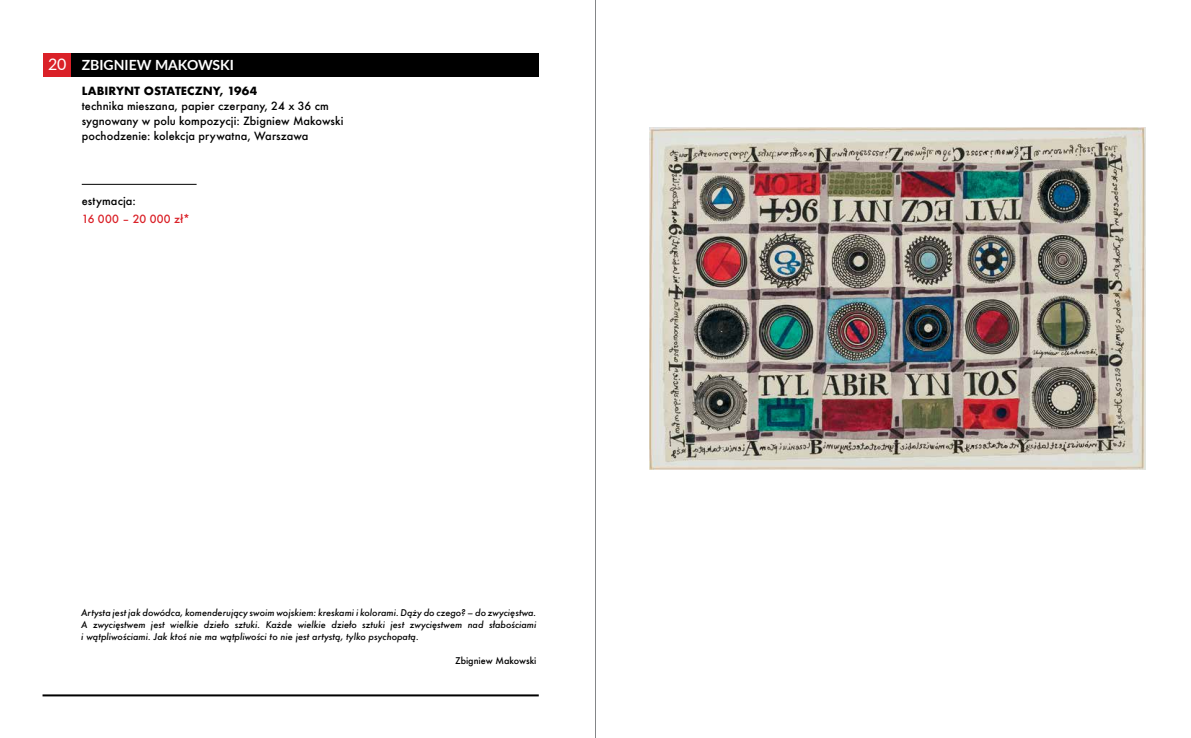
<style>
.page{position:relative;width:1191px;height:738px;background:#fff}
.page>*{position:absolute;margin:0;border:0;box-sizing:border-box;transform-origin:0 0}
.t1{font:16px "Lato";color:#fff}
.t2{font:700 14px "Lato";color:#fff}
.t3{font:500 11px/15px "Futura";letter-spacing:.01em;color:#000}
.t4{font:700 11px "Futura";letter-spacing:.005em;color:#000}
.t5{font:500 11px "Futura";letter-spacing:.03em;color:#da2128}
.t6{font:italic 500 9px/12px "Futura";color:#000;text-align:justify}
.t7{font:500 9px "Futura";color:#000}
</style>
<div class="page">
<div style="left:71px;top:53px;width:468px;height:23px;background:#000"></div>
<div style="left:43px;top:53px;width:28px;height:23px;background:#da2128"></div>
<hr style="left:595px;top:0;width:1px;height:737px;background:#848688">
<hr style="left:43px;top:693px;width:496px;height:2px;background:#000">
<hr style="left:82px;top:184px;width:115px;height:1px;background:#000">
<img style="left:649px;top:128px;width:496px;height:341px">
<h1 class="t1" style="left:48px;top:54px;width:20px">20</h1>
<h2 class="t2" style="left:82px;top:56px;width:154px">ZBIGNIEW MAKOWSKI</h2>
<p class="t4" style="left:82px;top:83px;width:177px">LABIRYNT OSTATECZNY, 1964</p>
<p class="t3" style="left:82px;top:98px;width:263px">technika mieszana, papier czerpany, 24 x 36 cm sygnowany w polu kompozycji: Zbigniew Makowski pochodzenie: kolekcja prywatna, Warszawa</p>
<p class="t3" style="left:82px;top:193px;width:56px">estymacja:</p>
<p class="t5" style="left:82px;top:212px;width:110px">16 000 – 20 000 zł*</p>
<p class="t6" style="left:81px;top:606px;width:456px">Artysta jest jak dowódca, komenderujący swoim wojskiem: kreskami i kolorami. Dąży do czego? – do zwycięstwa.<br>A zwycięstwem jest wielkie dzieło sztuki. Każde wielkie dzieło sztuki jest zwycięstwem nad słabościami i wątpliwościami. Jak ktoś nie ma wątpliwości to nie jest artystą, tylko psychopatą.</p>
<p class="t7" style="left:455px;top:654px;width:83px">Zbigniew Makowski</p>
</div>
